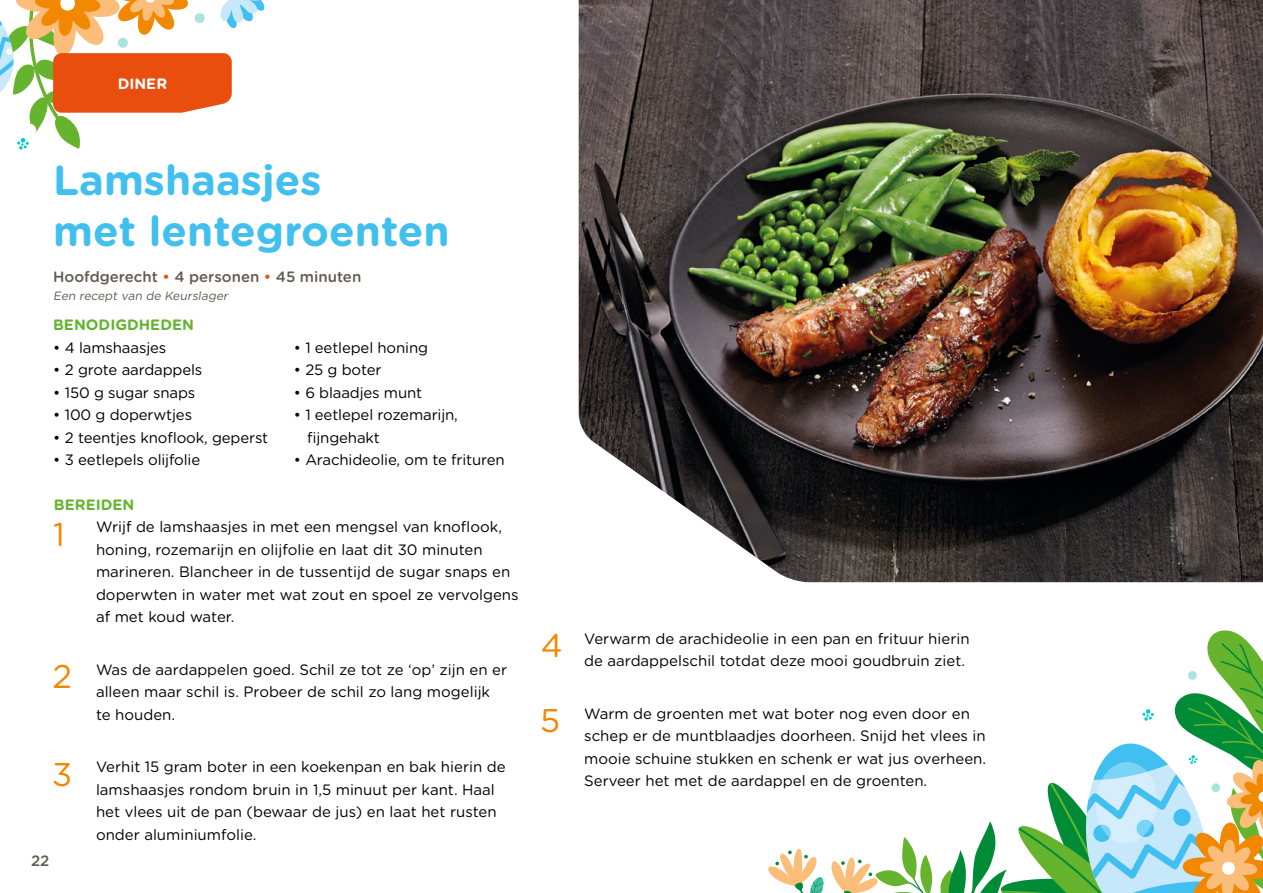
<style>
.page{position:relative;width:1263px;height:893px;background:#fff}
.page>*{position:absolute;margin:0;border:0;box-sizing:border-box;transform-origin:0 0}
.t1{font:700 42px/50.4px "Gotham Rounded";color:#41c0f0}
.t2{font:15px/22.5px "Gotham Rounded";color:#000}
.t3{font:500 15px "Gotham Rounded";color:#625a4e}
.t4{font:700 15px "Gotham Rounded";color:#65b32e}
.t5{font:700 15px "Gotham Rounded";color:#fff}
.t6{font:italic 12px "Gotham Rounded";color:#625a4e}
.s1{color:#e94e0f}
.s2{font-size:32.85px;color:#f18700}
</style>
<div class="page">
<img style="left:579px;top:0;width:684px;height:582px">
<svg style="left:0;top:0;width:265px;height:150px"></svg>
<svg style="left:768px;top:630px;width:495px;height:263px"></svg>
<p class="t5" style="left:118px;top:73px;width:51px">DINER</p>
<h1 class="t1" style="left:53px;top:153px;width:398px">Lamshaasjes<br>met lentegroenten</h1>
<p class="t3" style="left:53px;top:266px;width:310px">Hoofdgerecht <span class="s1">•</span> 4 personen <span class="s1">•</span> 45 minuten</p>
<p class="t6" style="left:53px;top:287px;width:179px">Een recept van de Keurslager</p>
<p class="t4" style="left:53px;top:314px;width:142px">BENODIGDHEDEN</p>
<p class="t2" style="left:53px;top:335px;width:115px">• 4 lamshaasjes</p>
<p class="t2" style="left:53px;top:358px;width:151px">• 2 grote aardappels</p>
<p class="t2" style="left:53px;top:380px;width:144px">• 150 g sugar snaps</p>
<p class="t2" style="left:53px;top:403px;width:140px">• 100 g doperwtjes</p>
<p class="t2" style="left:53px;top:425px;width:217px">• 2 teentjes knoflook, geperst</p>
<p class="t2" style="left:53px;top:448px;width:149px">• 3 eetlepels olijfolie</p>
<p class="t2" style="left:294px;top:335px;width:136px">• 1 eetlepel honing</p>
<p class="t2" style="left:294px;top:358px;width:89px">• 25 g boter</p>
<p class="t2" style="left:294px;top:380px;width:130px">• 6 blaadjes munt</p>
<p class="t2" style="left:307px;top:403px;width:152px;text-indent:-14px">• 1 eetlepel rozemarijn, fijngehakt</p>
<p class="t2" style="left:294px;top:448px;width:213px">• Arachideolie, om te frituren</p>
<p class="t4" style="left:54px;top:493px;width:82px">BEREIDEN</p>
<p class="t2" style="left:53px;top:515px;width:450px"><span class="s2">1</span> Wrijf de lamshaasjes in met een mengsel van knoflook,</p>
<p class="t2" style="left:96px;top:538px;width:388px">honing, rozemarijn en olijfolie en laat dit 30 minuten</p>
<p class="t2" style="left:96px;top:560px;width:416px">marineren. Blancheer in de tussentijd de sugar snaps en</p>
<p class="t2" style="left:96px;top:583px;width:424px">doperwten in water met wat zout en spoel ze vervolgens</p>
<p class="t2" style="left:96px;top:605px;width:140px">af met koud water.</p>
<p class="t2" style="left:96px;top:658px;width:413px;text-indent:-43px"><span class="s2">2</span> Was de aardappelen goed. Schil ze tot ze ‘op’ zijn en er alleen maar schil is. Probeer de schil zo lang mogelijk te houden.</p>
<p class="t2" style="left:96px;top:755px;width:411px;text-indent:-44px"><span class="s2">3</span> Verhit 15 gram boter in een koekenpan en bak hierin de lamshaasjes rondom bruin in 1,5 minuut per kant. Haal het vlees uit de pan (bewaar de jus) en laat het rusten onder aluminiumfolie.</p>
<p class="t3" style="left:31px;top:850px;width:20px">22</p>
<p class="t2" style="left:541px;top:626px;width:430px;text-align:right"><span class="s2">4</span> Verwarm de arachideolie in een pan en frituur hierin de aardappelschil totdat deze mooi goudbruin ziet.</p>
<p class="t2" style="left:584px;top:701px;width:403px;text-indent:-44px"><span class="s2">5</span> Warm de groenten met wat boter nog even door en schep er de muntblaadjes doorheen. Snijd het vlees in mooie schuine stukken en schenk er wat jus overheen.<br>Serveer het met de aardappel en de groenten.</p>
</div>
